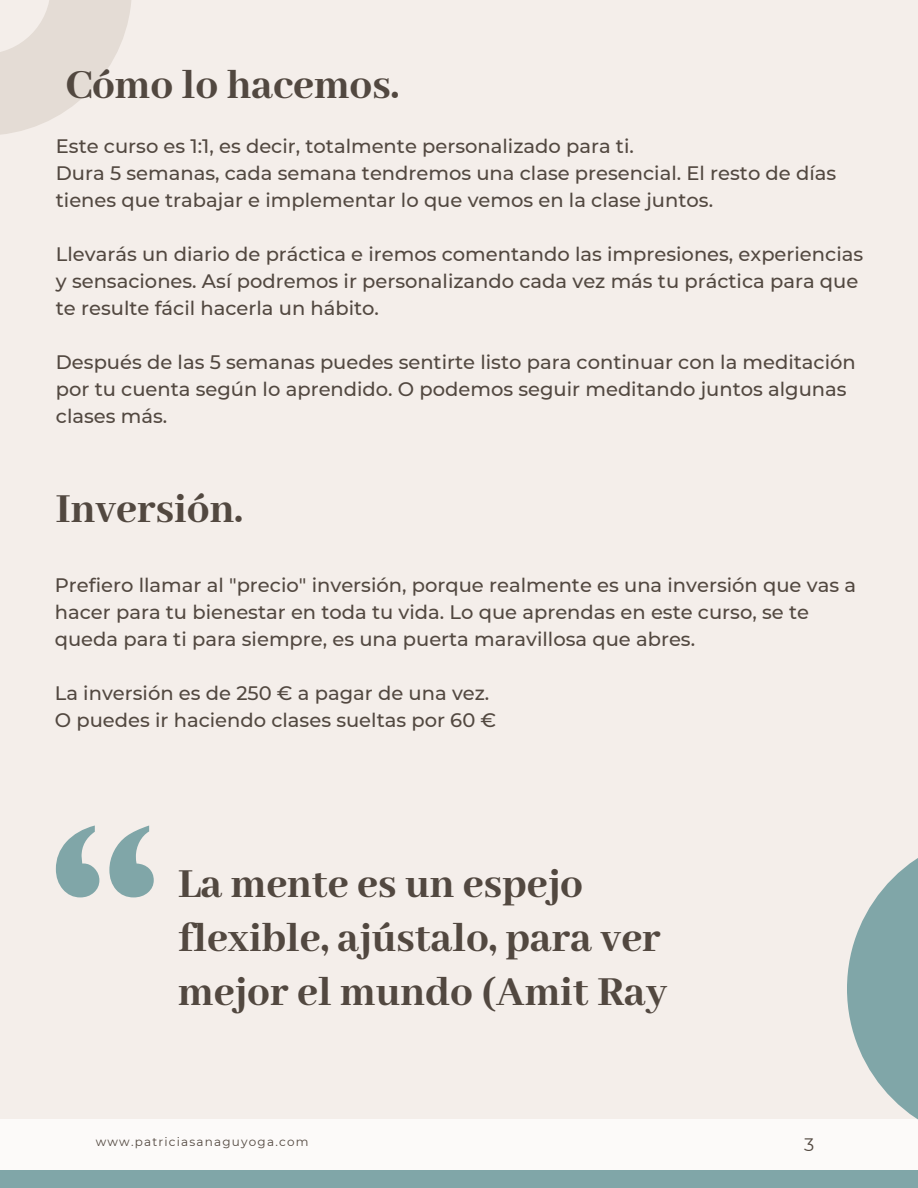
<style>
.page{position:relative;width:918px;height:1188px;background:#f4eeea}
.page>*{position:absolute;margin:0;border:0;box-sizing:border-box;transform-origin:0 0}
.t1{font:800 45px/54px "Abhaya Libre";color:#524840}
.t2{font:500 19.5px/27px "Montserrat";color:#524840}
.t3{font:18px "Montserrat";color:#524840}
.t4{font:12px "Montserrat";letter-spacing:.1em;color:#524840}
</style>
<div class="page">
<div style="left:0;top:1120px;width:918px;height:68px;background:#fff"></div>
<div style="left:0;top:1170px;width:918px;height:18px;background:#80a6a8"></div>
<svg style="left:0;top:0;width:131px;height:135px;fill:#e4dcd5"></svg>
<svg style="left:847px;top:858px;width:71px;height:262px;fill:#80a6a8"></svg>
<svg style="left:56px;top:826px;width:98px;height:71px"></svg>
<p class="t1" style="left:66px;top:60px;width:335px">Cómo lo hacemos.</p>
<p class="t2" style="left:56px;top:132px;width:579px">Este curso es 1:1, es decir, totalmente personalizado para ti.</p>
<p class="t2" style="left:56px;top:159px;width:782px">Dura 5 semanas, cada semana tendremos una clase presencial. El resto de días tienes que trabajar e implementar lo que vemos en la clase juntos.</p>
<p class="t2" style="left:56px;top:240px;width:809px">Llevarás un diario de práctica e iremos comentando las impresiones, experiencias y sensaciones. Así podremos ir personalizando cada vez más tu práctica para que te resulte fácil hacerla un hábito.</p>
<p class="t2" style="left:56px;top:348px;width:801px">Después de las 5 semanas puedes sentirte listo para continuar con la meditación por tu cuenta según lo aprendido. O podemos seguir meditando juntos algunas clases más.</p>
<p class="t1" style="left:56px;top:484px;width:188px">Inversión.</p>
<p class="t2" style="left:55px;top:571px;width:803px">Prefiero llamar al "precio" inversión, porque realmente es una inversión que vas a hacer para tu bienestar en toda tu vida. Lo que aprendas en este curso, se te queda para ti para siempre, es una puerta maravillosa que abres.</p>
<p class="t2" style="left:55px;top:679px;width:436px">La inversión es de 250 € a pagar de una vez.</p>
<p class="t2" style="left:55px;top:706px;width:443px">O puedes ir haciendo clases sueltas por 60 €</p>
<p class="t1" style="left:178px;top:859px;width:491px">La mente es un espejo flexible, ajústalo, para ver mejor el mundo (Amit Ray</p>
<p class="t4" style="left:96px;top:1134px;width:214px">www.patriciasanaguyoga.com</p>
<p class="t3" style="left:804px;top:1134px;width:12px">3</p>
</div>
